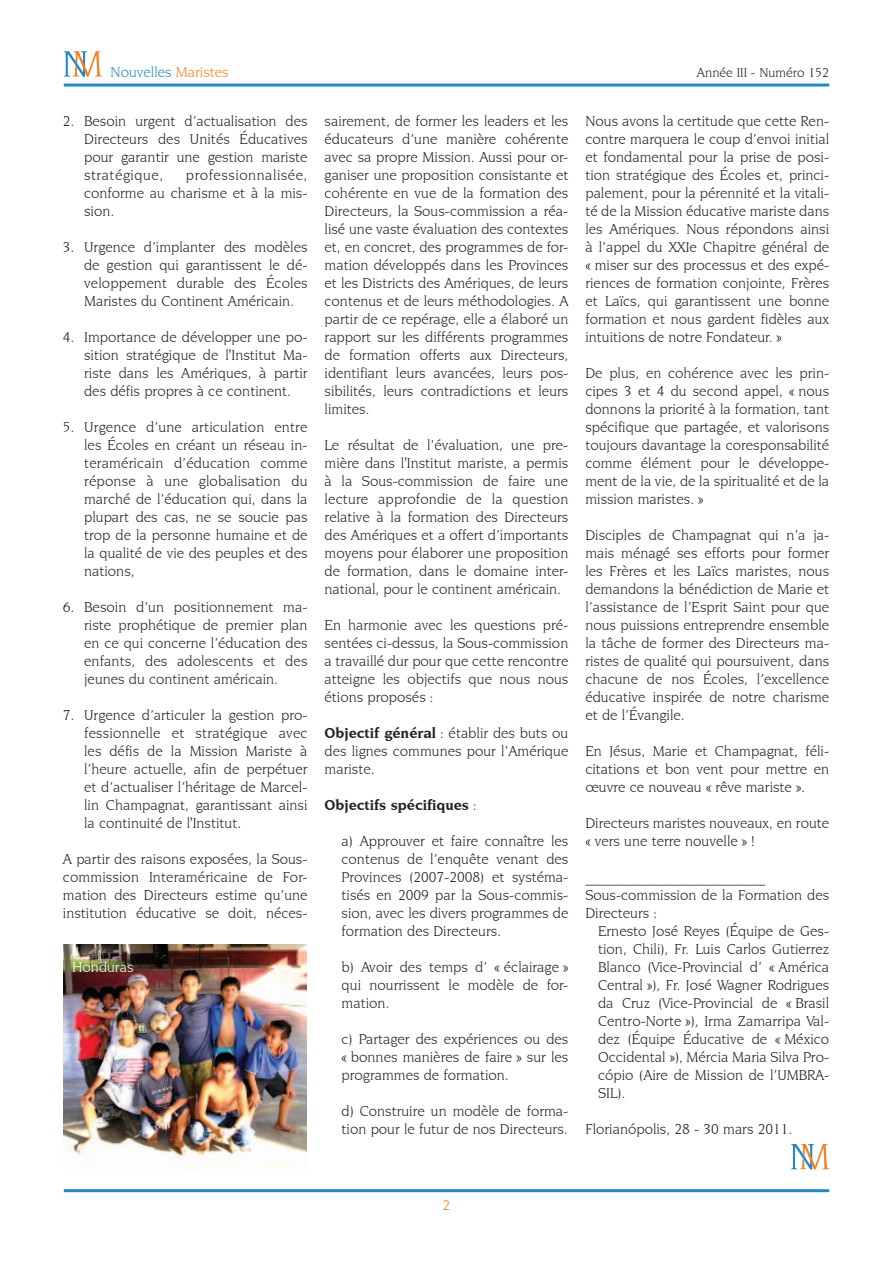
<style>
.page{position:relative;width:893px;height:1263px;background:#fff}
.page>*{position:absolute;margin:0;border:0;box-sizing:border-box;transform-origin:0 0}
.t1{font:15px/18px "Novarese IT Cby BT";color:#231f20;text-align:justify}
.t2{font:700 15px "Novarese IT Cby BT";color:#231f20}
.t3{font:15px "Novarese IT Cby BT";color:#2088c9}
.t4{font:15px "Novarese IT Cby BT";color:#fff}
.t5{font:15px "Novarese IT Cby BT";color:#f58220}
.t6{font:13.5px "Novarese IT Cby BT";color:#231f20}
.s1{color:#f58220}
.s2{font-weight:700}
.s3{font-weight:400}
</style>
<div class="page">
<hr style="left:64px;top:84px;width:765px;height:3px;background:#2088c9">
<hr style="left:64px;top:1189px;width:765px;height:3px;background:#2088c9">
<svg style="left:64px;top:51px;width:38px;height:26px"></svg>
<svg style="left:791px;top:1144px;width:38px;height:25px"></svg>
<img style="left:64px;top:944px;width:243px;height:225px">
<p class="t3" style="left:111px;top:63px;width:120px">Nouvelles <span class="s1">Maristes</span></p>
<p class="t6" style="left:697px;top:64px;width:134px">Année III - Numéro 152</p>
<p class="t1" style="left:84px;top:112px;width:225px;text-indent:-21px">2. Besoin urgent d’actualisation des Directeurs des Unités Éducatives pour garantir une gestion mariste stratégique,</p>
<p class="t1" style="left:84px;top:166px;width:225px;text-indent:102px">professionnalisée, conforme au charisme et à la mis&shy;sion.</p>
<p class="t1" style="left:84px;top:238px;width:225px;text-indent:-21px">3. Urgence d’implanter des modèles de gestion qui garantissent le dé&shy;veloppement durable des Écoles Maristes du Continent Américain.</p>
<p class="t1" style="left:84px;top:328px;width:225px;text-indent:-21px">4. Importance de développer une po&shy;sition stratégique de l'Institut Ma&shy;riste dans les Amériques, à partir des défis propres à ce continent.</p>
<p class="t1" style="left:84px;top:418px;width:225px;text-indent:-21px">5. Urgence d’une articulation entre les Écoles en créant un réseau in&shy;teraméricain d’éducation comme réponse à une globalisation du marché de l’éducation qui, dans la plupart des cas, ne se soucie pas trop de la personne humaine et de la qualité de vie des peuples et des nations,</p>
<p class="t1" style="left:84px;top:598px;width:225px;text-indent:-21px">6. Besoin d’un positionnement ma&shy;riste prophétique de premier plan en ce qui concerne l’éducation des enfants, des adolescents et des jeunes du continent américain.</p>
<p class="t1" style="left:84px;top:706px;width:225px;text-indent:-21px">7. Urgence d’articuler la gestion pro&shy;fessionnelle et stratégique avec les défis de la Mission Mariste à l’heure actuelle, afin de perpétuer et d’actualiser l’héritage de Marcel&shy;lin Champagnat, garantissant ainsi la continuité de l'Institut.</p>
<p class="t1" style="left:63px;top:850px;width:246px">A partir des raisons exposées, la Sous&shy;commission Interaméricaine de For&shy;mation des Directeurs estime qu’une institution éducative se doit, néces-</p>
<p class="t4" style="left:72px;top:958px;width:63px">Honduras</p>
<p class="t1" style="left:325px;top:112px;width:245px">sairement, de former les leaders et les éducateurs d’une manière cohérente avec sa propre Mission. Aussi pour or&shy;ganiser une proposition consistante et cohérente en vue de la formation des Directeurs, la Sous-commission a réa&shy;lisé une vaste évaluation des contextes et, en concret, des programmes de for&shy;mation développés dans les Provinces et les Districts des Amériques, de leurs contenus et de leurs méthodologies. A partir de ce repérage, elle a élaboré un rapport sur les différents programmes de formation offerts aux Directeurs, identifiant leurs avancées, leurs pos&shy;sibilités, leurs contradictions et leurs limites.</p>
<p class="t1" style="left:325px;top:436px;width:245px">Le résultat de l’évaluation, une pre&shy;mière dans l'Institut mariste, a permis à la Sous-commission de faire une lecture approfondie de la question relative à la formation des Directeurs des Amériques et a offert d’importants moyens pour élaborer une proposition de formation, dans le domaine inter&shy;national, pour le continent américain.</p>
<p class="t1" style="left:325px;top:616px;width:245px">En harmonie avec les questions pré&shy;sentées ci-dessus, la Sous-commission a travaillé dur pour que cette rencontre atteigne les objectifs que nous nous étions proposés :</p>
<p class="t1" style="left:325px;top:724px;width:245px"><span class="s2">Objectif général</span> : établir des buts ou des lignes communes pour l’Amérique mariste.</p>
<p class="t2" style="left:325px;top:796px;width:153px">Objectifs spécifiques <span class="s3">:</span></p>
<p class="t1" style="left:342px;top:832px;width:228px">a) Approuver et faire connaître les contenus de l’enquête venant des Provinces (2007-2008) et systéma&shy;tisés en 2009 par la Sous-commis&shy;sion, avec les divers programmes de formation des Directeurs.</p>
<p class="t1" style="left:342px;top:958px;width:228px">b) Avoir des temps d’ « éclairage » qui nourrissent le modèle de for&shy;mation.</p>
<p class="t1" style="left:342px;top:1030px;width:228px">c) Partager des expériences ou des « bonnes manières de faire » sur les programmes de formation.</p>
<p class="t1" style="left:342px;top:1102px;width:228px">d) Construire un modèle de forma&shy;tion pour le futur de nos Directeurs.</p>
<p class="t1" style="left:585px;top:112px;width:245px">Nous avons la certitude que cette Ren&shy;contre marquera le coup d’envoi initial et fondamental pour la prise de posi&shy;tion stratégique des Écoles et, princi&shy;palement, pour la pérennité et la vitali&shy;té de la Mission éducative mariste dans les Amériques. Nous répondons ainsi à l’appel du XXIe Chapitre général de « miser sur des processus et des expé&shy;riences de formation conjointe, Frères et Laïcs, qui garantissent une bonne formation et nous gardent fidèles aux intuitions de notre Fondateur. »</p>
<p class="t1" style="left:585px;top:364px;width:245px">De plus, en cohérence avec les prin&shy;cipes 3 et 4 du second appel, « nous donnons la priorité à la formation, tant spécifique que partagée, et valorisons toujours davantage la coresponsabilité comme élément pour le développe&shy;ment de la vie, de la spiritualité et de la mission maristes. »</p>
<p class="t1" style="left:585px;top:526px;width:245px">Disciples de Champagnat qui n’a ja&shy;mais ménagé ses efforts pour former les Frères et les Laïcs maristes, nous demandons la bénédiction de Marie et l’assistance de l’Esprit Saint pour que nous puissions entreprendre ensemble la tâche de former des Directeurs ma&shy;ristes de qualité qui poursuivent, dans chacune de nos Écoles, l’excellence éducative inspirée de notre charisme et de l’Évangile.</p>
<p class="t1" style="left:585px;top:742px;width:245px">En Jésus, Marie et Champagnat, féli&shy;citations et bon vent pour mettre en œuvre ce nouveau « rêve mariste ».</p>
<p class="t1" style="left:585px;top:814px;width:245px">Directeurs maristes nouveaux, en route « vers une terre nouvelle » !</p>
<p class="t1" style="left:585px;top:868px;width:245px;text-align:left">________________________<br>Sous-commission de la Formation des<br>Directeurs :</p>
<p class="t1" style="left:598px;top:922px;width:233px">Ernesto José Reyes (Équipe de Ges&shy;tion, Chili), Fr. Luis Carlos Gutierrez Blanco (Vice-Provincial d’ « América Central »), Fr. José Wagner Rodrigues da Cruz (Vice-Provincial de « Brasil Centro-Norte »), Irma Zamarripa Val&shy;dez (Équipe Éducative de « México Occidental »), Mércia Maria Silva Pro&shy;cópio (Aire de Mission de l’UMBRA-SIL).</p>
<p class="t1" style="left:585px;top:1120px;width:209px">Florianópolis, 28 - 30 mars 2011.</p>
<p class="t5" style="left:443px;top:1196px;width:9px">2</p>
</div>
